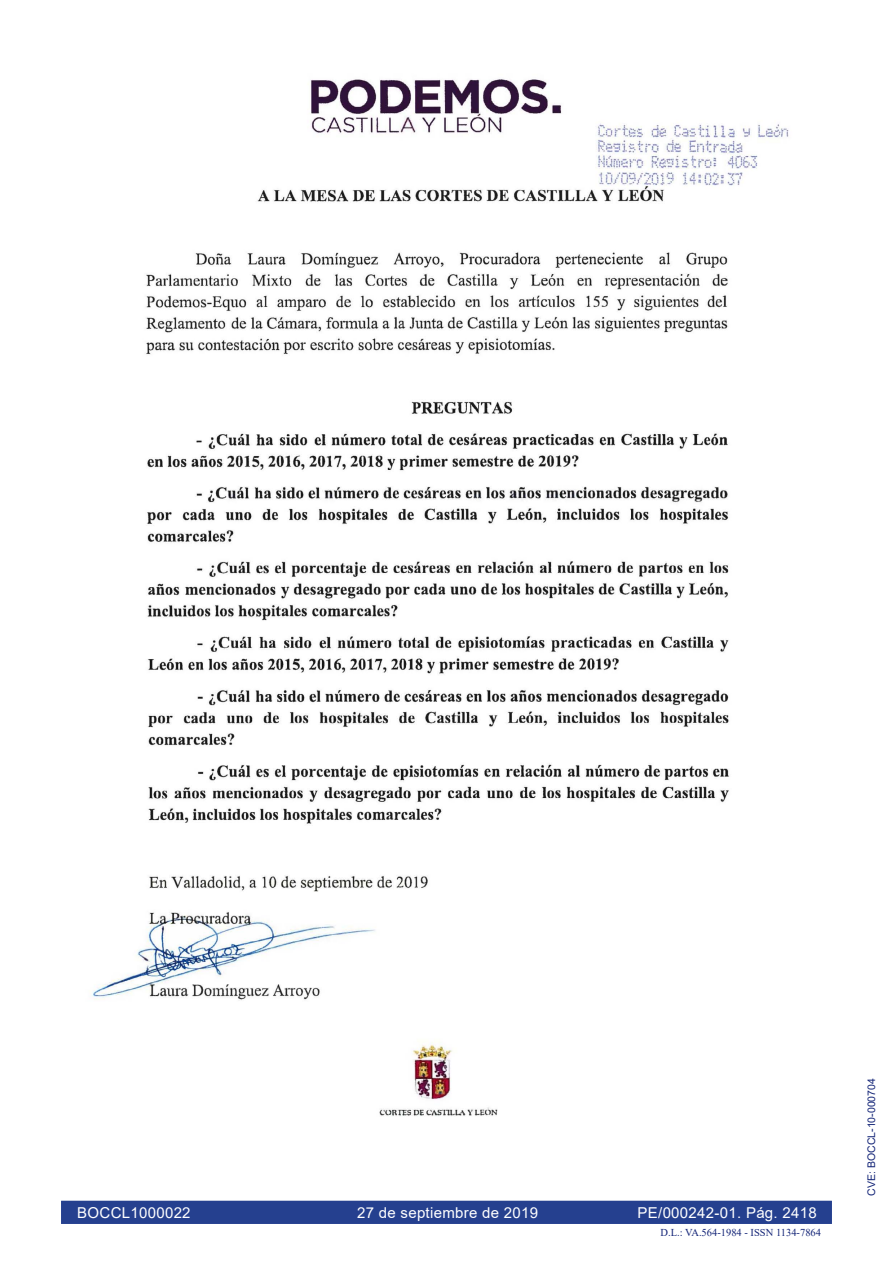
<style>
.page{position:relative;width:893px;height:1263px;background:#fff}
.page>*{position:absolute;margin:0;border:0;box-sizing:border-box;transform-origin:0 0}
.E_CVE{font:15px "Arial";letter-spacing:.02em;color:#fff}
.t1{font:10.5px "Times New Roman";color:#132477}
.t2{font:10.5px "Arial";color:#132477}
</style>
<div class="page">
<div style="left:60px;top:1200px;width:773px;height:25px;background:#25408f"></div>
<div style="left:60px;top:1199px;width:773px;height:26px;border:2px solid #fff"></div>
<img style="left:60px;top:79px;width:773px;height:1121px">
<p class="E_CVE" style="left:77px;top:1202px;width:115px">BOCCL1000022</p>
<p class="E_CVE" style="left:357px;top:1202px;width:183px">27 de septiembre de 2019</p>
<p class="E_CVE" style="left:638px;top:1202px;width:181px">PE/000242-01. Pág. 2418</p>
<p class="t1" style="left:661px;top:1225px;width:162px">D.L.: VA.564-1984 - ISSN 1134-7864</p>
<p class="t2" style="left:864px;top:1195px;width:119px;rotate:-90deg">CVE: BOCCL-10-000704</p>
</div>
